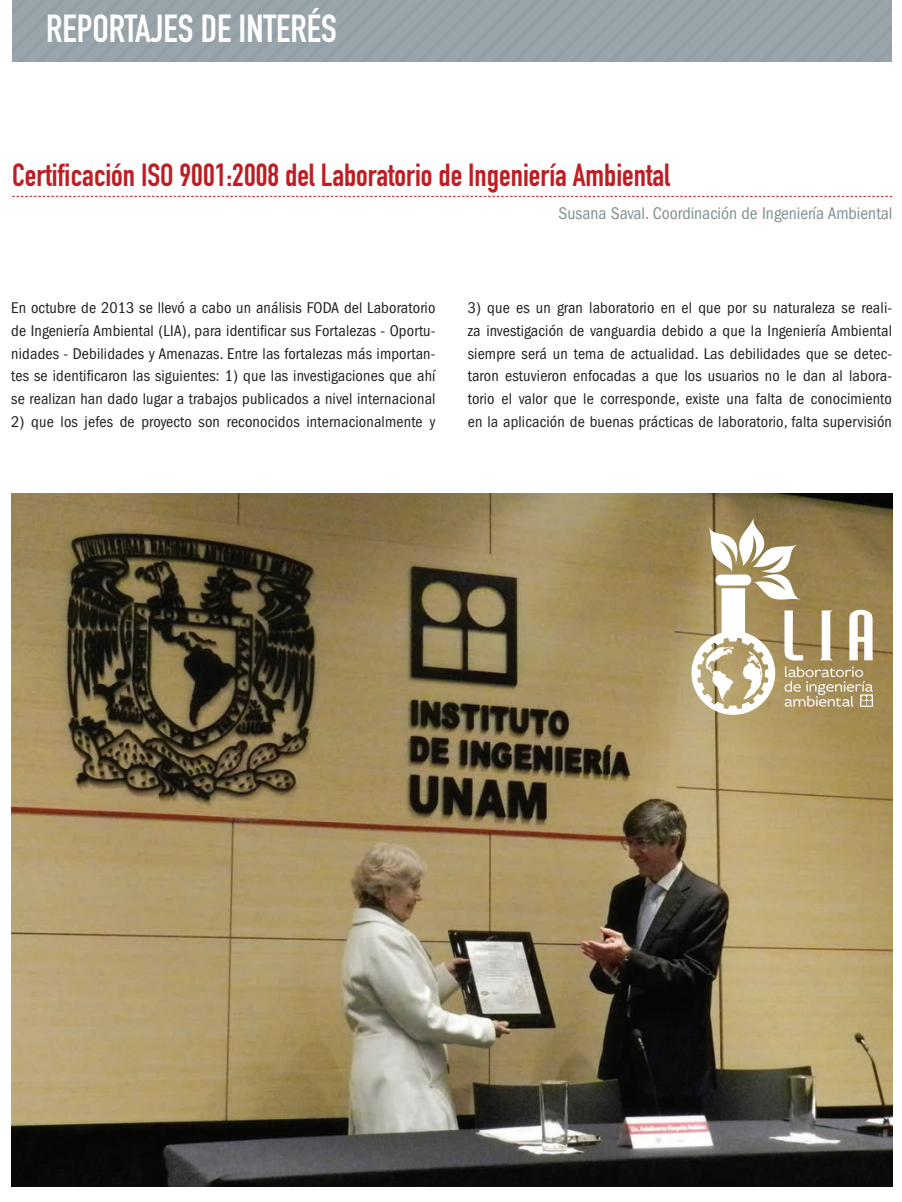
<style>
.page{position:relative;width:902px;height:1202px;background:#fff}
.page>*{position:absolute;margin:0;border:0;box-sizing:border-box;transform-origin:0 0}
.Txt_Gaceta{font:38.5px "DIN Engschrift Std";color:#fff}
.Titulos_Gaceta{font:31.5px "DIN Engschrift Std";color:#be1e23}
.Autores_gris{font:condensed 17.5px "ITC Franklin Gothic Std";color:#828f96}
._1er_parrafo_gaceta{font:condensed 16.1px/22.8px "ITC Franklin Gothic Std";letter-spacing:.01em;color:#231f20;text-align:justify}
</style>
<div class="page">
<div style="left:12px;top:0;width:879px;height:62px;background:#99a4ab"></div>
<svg style="left:12px;top:196px;width:880px;height:1px"></svg>
<img style="left:11px;top:493px;width:881px;height:692px">
<svg style="left:691px;top:516px;width:182px;height:198px"></svg>
<p class="Txt_Gaceta" style="left:46px;top:6px;width:292px">REPORTAJES DE INTERÉS</p>
<p class="Titulos_Gaceta" style="left:12px;top:156px;width:659px">Certificación ISO 9001:2008 del Laboratorio de Ingeniería Ambiental</p>
<p class="Autores_gris" style="left:558px;top:203px;width:335px">Susana Saval. Coordinación de Ingeniería Ambiental</p>
<p class="_1er_parrafo_gaceta" style="left:11px;top:296px;width:426px">En octubre de 2013 se llevó a cabo un análisis FODA del Laboratorio de Ingeniería Ambiental (LIA), para identificar sus Fortalezas - Oportu&shy;nidades - Debilidades y Amenazas. Entre las fortalezas más importan&shy;tes se identificaron las siguientes: 1) que las investigaciones que ahí se realizan han dado lugar a trabajos publicados a nivel internacional</p>
<p class="_1er_parrafo_gaceta" style="left:11px;top:410px;width:426px">2) que los jefes de proyecto son reconocidos internacionalmente y</p>
<p class="_1er_parrafo_gaceta" style="left:468px;top:296px;width:426px">3) que es un gran laboratorio en el que por su naturaleza se reali&shy;za investigación de vanguardia debido a que la Ingeniería Ambiental siempre será un tema de actualidad. Las debilidades que se detec&shy;taron estuvieron enfocadas a que los usuarios no le dan al labora&shy;torio el valor que le corresponde, existe una falta de conocimiento en la aplicación de buenas prácticas de laboratorio, falta supervisión</p>
</div>
